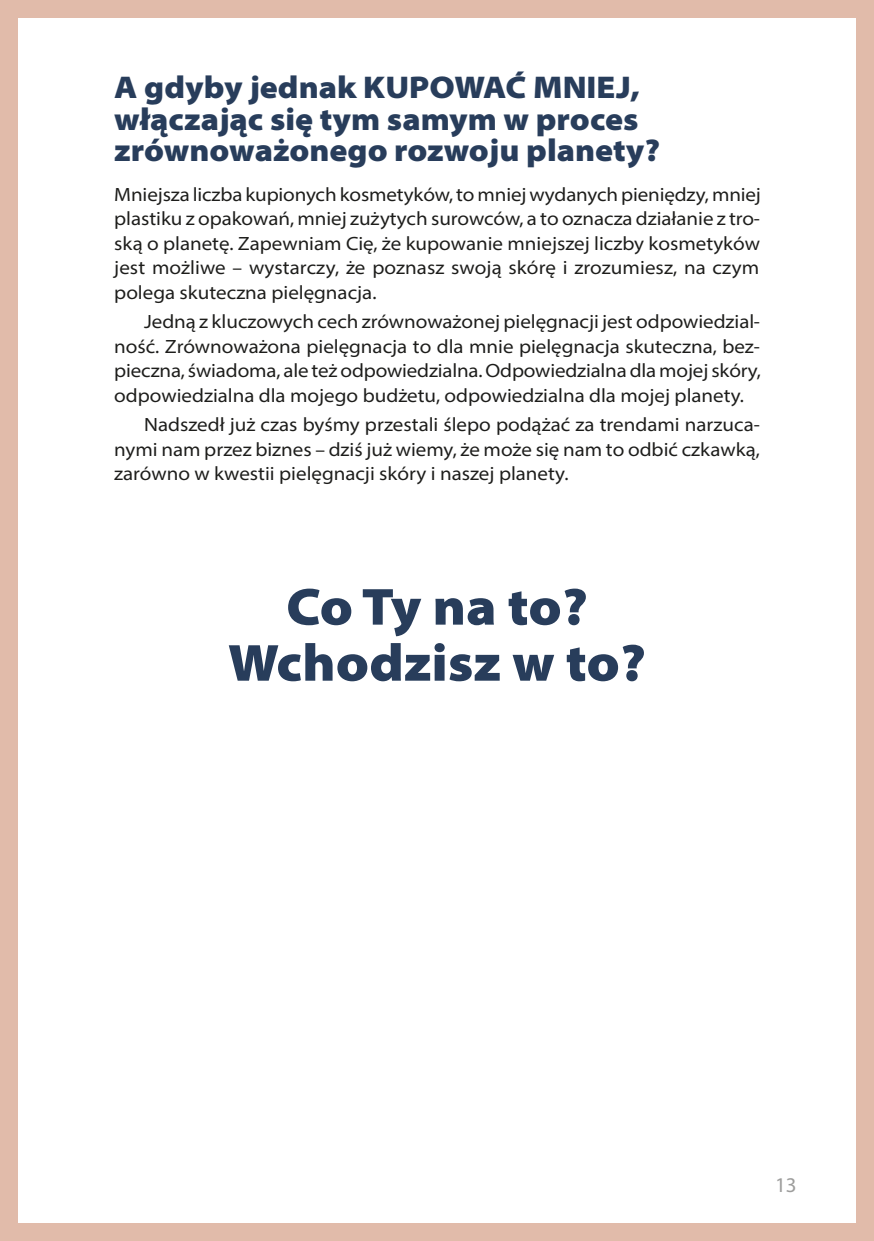
<style>
.page{position:relative;width:874px;height:1241px;background:#fff}
.page>*{position:absolute;margin:0;border:0;box-sizing:border-box;transform-origin:0 0}
.t1{font:900 semi-expanded 52.5px/56px "Myriad Pro";color:#283d5b;text-align:center}
.t2{font:900 semi-expanded 31.5px/31.5px "Myriad Pro";color:#283d5b}
.t3{font:21px "Myriad Pro";color:#9d9d9c}
.t4{font:semi-expanded 19.25px/24.5px "Myriad Pro";color:#1d1d1b;text-align:justify}
</style>
<div class="page">
<div style="left:0;top:0;width:17px;height:1240px;background:#e1bbaa"></div>
<div style="left:0;top:0;width:873px;height:17px;background:#e1bbaa"></div>
<div style="left:856px;top:0;width:17px;height:1240px;background:#e1bbaa"></div>
<div style="left:0;top:1223px;width:873px;height:17px;background:#e1bbaa"></div>
<h2 class="t2" style="left:114px;top:70px;width:547px">A gdyby jednak KUPOWAĆ MNIEJ, włączając się tym samym w proces zrównoważonego rozwoju planety?</h2>
<p class="t4" style="left:114px;top:181px;width:648px">Mniejsza liczba kupionych kosmetyków, to mniej wydanych pieniędzy, mniej plastiku z opakowań, mniej zużytych surowców, a to oznacza działanie z tro&shy;ską o planetę. Zapewniam Cię, że kupowanie mniejszej liczby kosmetyków jest możliwe – wystarczy, że poznasz swoją skórę i zrozumiesz, na czym polega skuteczna pielęgnacja.</p>
<p class="t4" style="left:114px;top:309px;width:648px;text-indent:30px">Jedną z kluczowych cech zrównoważonej pielęgnacji jest odpowiedzial&shy;ność. Zrównoważona pielęgnacja to dla mnie pielęgnacja skuteczna, bez&shy;pieczna, świadoma, ale też odpowiedzialna. Odpowiedzialna dla mojej skóry, odpowiedzialna dla mojego budżetu, odpowiedzialna dla mojej planety.</p>
<p class="t4" style="left:114px;top:412px;width:647px;text-indent:30px">Nadszedł już czas byśmy przestali ślepo podążać za trendami narzuca&shy;nymi nam przez biznes – dziś już wiemy, że może się nam to odbić czkawką, zarówno w kwestii pielęgnacji skóry i naszej planety.</p>
<h1 class="t1" style="left:228px;top:576px;width:419px">Co Ty na to?<br>Wchodzisz w to?</h1>
<p class="t3" style="left:774px;top:1171px;width:23px">13</p>
</div>
